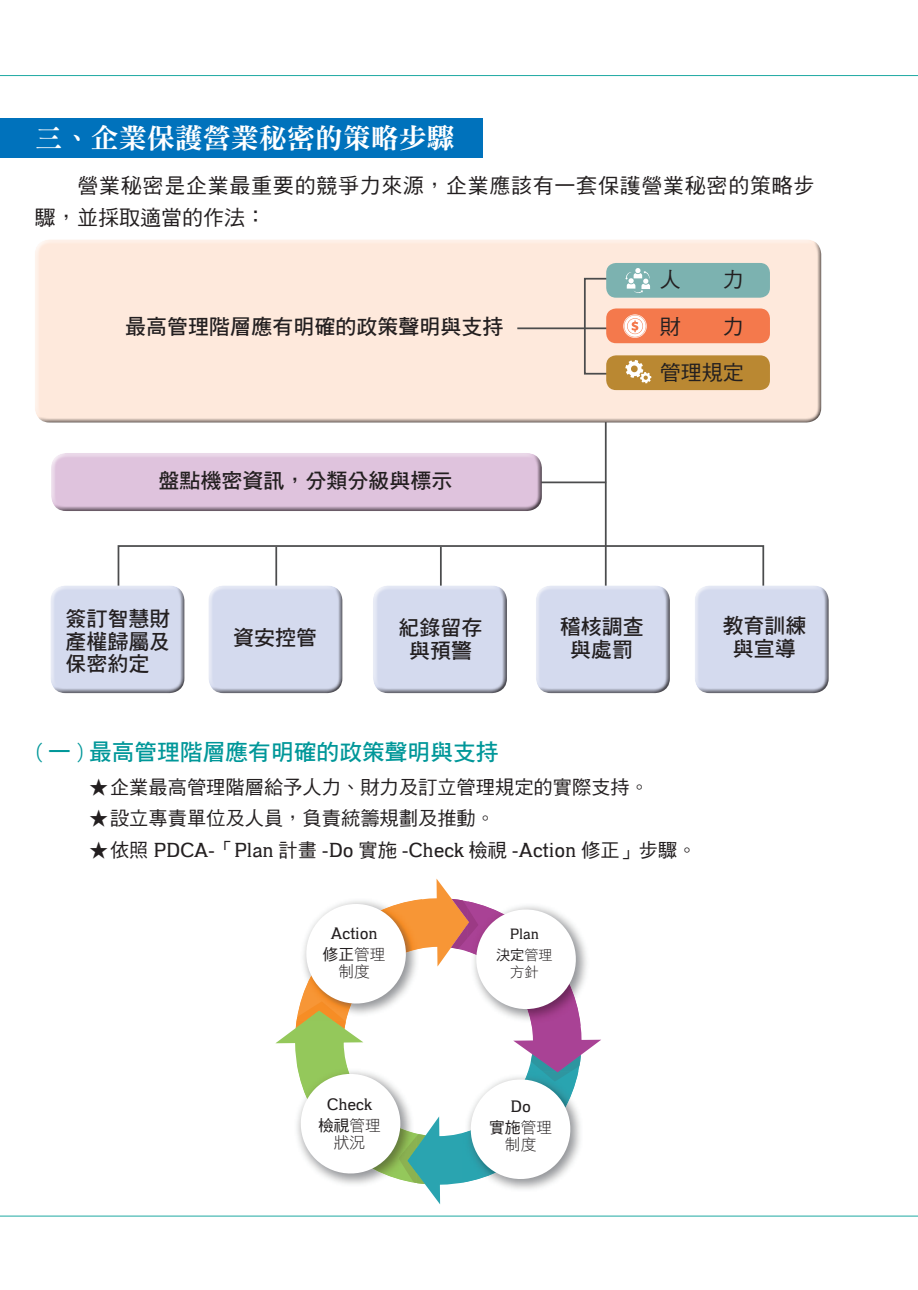
<style>
.page{position:relative;width:918px;height:1290px;background:#fff}
.page>*{position:absolute;margin:0;border:0;box-sizing:border-box;transform-origin:0 0}
.t1{font:28px "DF Ming Std W9";color:#fff}
.t2{font:22.75px "DF Hei Std W7";color:#009799}
.t3{font:21px/22.8px "DF Hei Std W7";color:#231f20;text-align:center}
.t4{font:21px/31.5px "DF Hei Std W5";letter-spacing:.035em;color:#231f20}
.t5{font:19.25px "DF Hei Std W5";color:#231f20}
.t6{font:19.25px "Gotu";color:#231f20}
.t7{font:15.75px "Gotu";color:#231f20}
.t8{font:15.75px "DF Hei Std W5";color:#231f20}
.t9{font:15.75px "DF Hei Std W3";color:#231f20}
.t10{font:14.17px "Gotu";color:#231f20}
.t11{font:14.17px "DF Hei Std W5";color:#231f20}
.t12{font:14.17px "DF Hei Std W3";color:#231f20}
.s1{font-family:"Gotu"}
.s2{font-family:"DF Hei Std W5"}
.s3{font-family:"DF Hei Std W3"}
</style>
<div class="page">
<svg style="left:275px;top:878px;width:326px;height:326px"></svg>
<hr style="left:605px;top:407px;width:1px;height:181px;background:#4b4c4d">
<div style="left:36px;top:239px;width:787px;height:185px;background:#fee9dc"></div>
<hr style="left:540px;top:481px;width:66px;height:2px;background:#4b4c4d">
<div style="left:0;top:118px;width:482px;height:40px;background:#0072bc"></div>
<div style="left:53px;top:453px;width:491px;height:59px;background:#231f20;opacity:.75"></div>
<div style="left:210px;top:585px;width:135px;height:109px;background:#231f20;opacity:.75"></div>
<div style="left:374px;top:585px;width:136px;height:109px;background:#231f20;opacity:.75"></div>
<div style="left:537px;top:585px;width:136px;height:109px;background:#231f20;opacity:.75"></div>
<svg style="left:117px;top:544px;width:648px;height:75px"></svg>
<hr style="left:517px;top:327px;width:118px;height:2px;background:#4b4c4d">
<svg style="left:583px;top:277px;width:30px;height:98px"></svg>
<div style="left:49px;top:584px;width:133px;height:109px;background:#fff;opacity:.75"></div>
<div style="left:52px;top:585px;width:135px;height:109px;background:#231f20;opacity:.75"></div>
<div style="left:693px;top:584px;width:133px;height:109px;background:#fff;opacity:.75"></div>
<div style="left:696px;top:585px;width:135px;height:109px;background:#231f20;opacity:.75"></div>
<div style="left:606px;top:308px;width:164px;height:35px;background:#f4794c;border-radius:10px"></div>
<svg style="left:623px;top:314px;width:24px;height:24px"></svg>
<svg style="left:624px;top:315px;width:22px;height:22px"></svg>
<div style="left:606px;top:263px;width:164px;height:35px;background:#7cb2b0;border-radius:10px"></div>
<svg style="left:625px;top:268px;width:25px;height:25px"></svg>
<div style="left:606px;top:355px;width:164px;height:35px;background:#ba8832;border-radius:10px"></div>
<svg style="left:625px;top:360px;width:26px;height:23px"></svg>
<h1 class="t1" style="left:35px;top:123px;width:422px">三、企業保護營業秘密的策略步驟</h1>
<p class="t4" style="left:35px;top:170px;width:781px;text-indent:42px">營業秘密是企業最重要的競爭力來源，企業應該有一套保護營業秘密的策略步驟，並採取適當的作法：</p>
<p class="t3" style="left:125px;top:315px;width:380px">最高管理階層應有明確的政策聲明與支持</p>
<p class="t3" style="left:158px;top:469px;width:295px">盤點機密資訊，分類分級與標示</p>
<p class="t4" style="left:660px;top:264px;width:22px">人</p>
<p class="t4" style="left:723px;top:264px;width:22px">力</p>
<p class="t4" style="left:660px;top:311px;width:22px">財</p>
<p class="t4" style="left:660px;top:303px;width:85px;line-height:45.9px;text-align:right">力<br>管理規定</p>
<p class="t3" style="left:65px;top:607px;width:106px;text-align:justify">簽訂智慧財產權歸屬及保密約定</p>
<p class="t3" style="left:722px;top:614px;width:85px">教育訓練與宣導</p>
<p class="t3" style="left:233px;top:625px;width:85px">資安控管</p>
<p class="t3" style="left:398px;top:616px;width:86px">紀錄留存與預警</p>
<p class="t3" style="left:560px;top:615px;width:85px">稽核調查與處罰</p>
<p class="t2" style="left:35px;top:740px;width:465px"><span class="s1">(</span> 一 <span class="s1">)</span> 最高管理階層應有明確的政策聲明與支持</p>
<p class="t5" style="left:89px;top:776px;width:562px">★企業最高管理階層給予人力、財力及訂立管理規定的實際支持。</p>
<p class="t5" style="left:89px;top:808px;width:408px">★設立專責單位及人員，負責統籌規劃及推動。</p>
<p class="t6" style="left:89px;top:838px;width:609px"><span class="s2">★依照</span> PDCA-<span class="s2">「</span>Plan <span class="s2">計畫</span> -Do <span class="s2">實施</span> -Check <span class="s2">檢視</span> -Action <span class="s2">修正」步驟。</span></p>
<p class="t7" style="left:331px;top:924px;width:48px">Action</p>
<p class="t8" style="left:323px;top:945px;width:64px">修正<span class="s3">管理</span></p>
<p class="t9" style="left:338px;top:962px;width:33px">制度</p>
<p class="t7" style="left:327px;top:1094px;width:47px">Check</p>
<p class="t8" style="left:318px;top:1116px;width:64px">檢視<span class="s3">管理</span></p>
<p class="t9" style="left:334px;top:1133px;width:33px">狀況</p>
<p class="t10" style="left:510px;top:926px;width:31px">Plan</p>
<p class="t11" style="left:496px;top:948px;width:58px">決定<span class="s3">管理</span></p>
<p class="t12" style="left:510px;top:965px;width:30px">方針</p>
<p class="t7" style="left:510px;top:1097px;width:22px">Do</p>
<p class="t8" style="left:489px;top:1119px;width:64px">實施<span class="s3">管理</span></p>
<p class="t9" style="left:505px;top:1136px;width:33px">制度</p>
</div>
